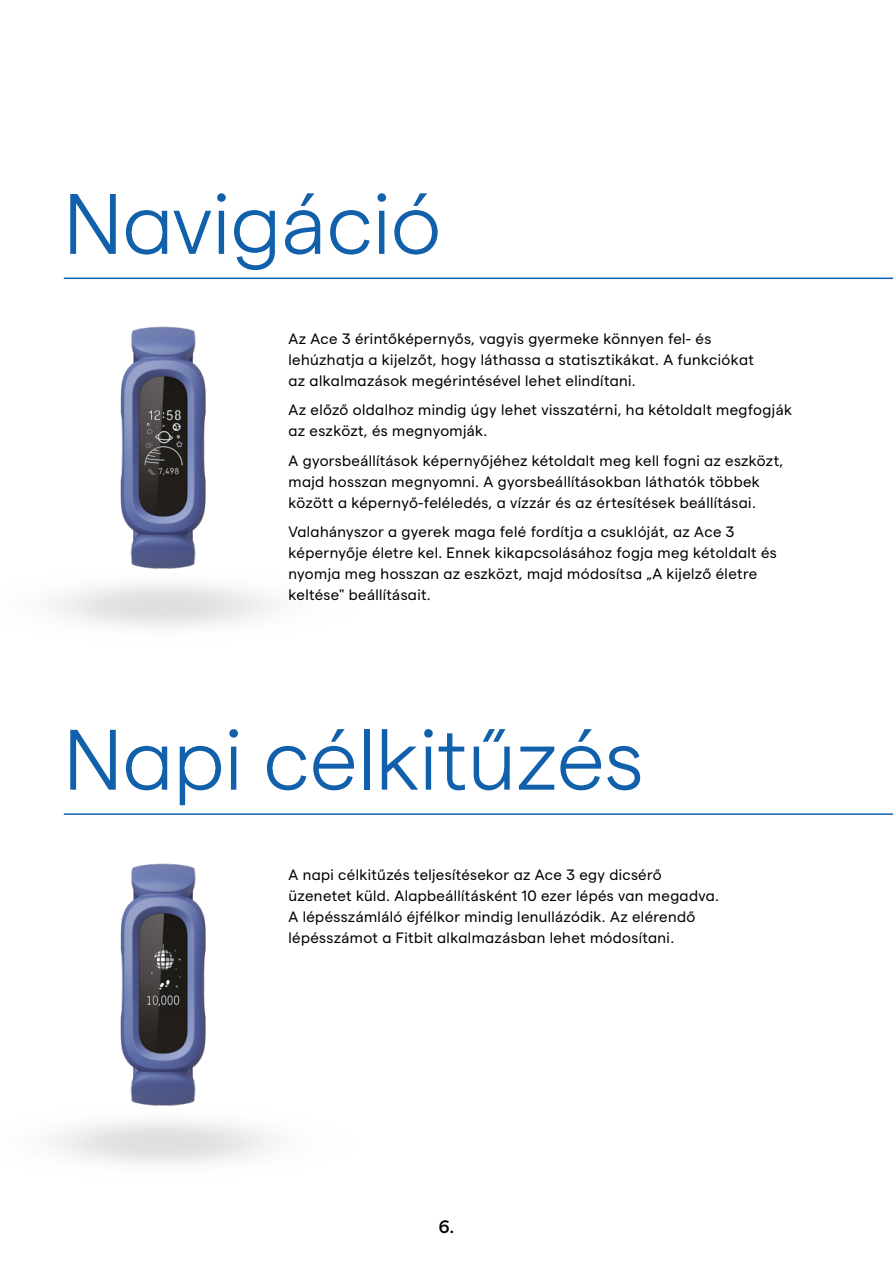
<style>
.page{position:relative;width:893px;height:1263px;background:#fff}
.page>*{position:absolute;margin:0;border:0;box-sizing:border-box;transform-origin:0 0}
.Heading{font:300 85.5px "Matter FB";color:#1160ab}
.t1{font:500 18px "Matter FB";color:#000}
.main_body{font:15px/21px "Matter FB";letter-spacing:.025em;color:#000}
</style>
<div class="page">
<hr style="left:64px;top:278px;width:829px;height:1px;background:#1160ab">
<hr style="left:64px;top:813px;width:829px;height:2px;background:#1160ab">
<img style="left:53px;top:277px;width:308px;height:350px">
<img style="left:144px;top:407px;width:39px;height:70px">
<img style="left:53px;top:813px;width:308px;height:351px">
<img style="left:144px;top:943px;width:39px;height:71px">
<p class="Heading" style="left:64px;top:162px;width:379px">Navigáció</p>
<p class="main_body" style="left:289px;top:327px;width:467px">Az Ace 3 érintőképernyős, vagyis gyermeke könnyen fel- és lehúzhatja a kijelzőt, hogy láthassa a statisztikákat. A funkciókat az alkalmazások megérintésével lehet elindítani.</p>
<p class="main_body" style="left:289px;top:398px;width:505px">Az előző oldalhoz mindig úgy lehet visszatérni, ha kétoldalt megfogják az eszközt, és megnyomják.</p>
<p class="main_body" style="left:289px;top:449px;width:496px">A gyorsbeállítások képernyőjéhez kétoldalt meg kell fogni az eszközt, majd hosszan megnyomni. A gyorsbeállításokban láthatók többek között a képernyő-feléledés, a vízzár és az értesítések beállításai.</p>
<p class="main_body" style="left:289px;top:520px;width:490px">Valahányszor a gyerek maga felé fordítja a csuklóját, az Ace 3 képernyője életre kel. Ennek kikapcsolásához fogja meg kétoldalt és nyomja meg hosszan az eszközt, majd módosítsa „A kijelző életre keltése" beállításait.</p>
<p class="Heading" style="left:64px;top:698px;width:582px">Napi célkitűzés</p>
<p class="main_body" style="left:289px;top:863px;width:432px">A napi célkitűzés teljesítésekor az Ace 3 egy dicsérő üzenetet küld. Alapbeállításként 10 ezer lépés van megadva.<br>A lépésszámláló éjfélkor mindig lenullázódik. Az elérendő lépésszámot a Fitbit alkalmazásban lehet módosítani.</p>
<p class="t1" style="left:439px;top:1213px;width:17px">6.</p>
</div>
